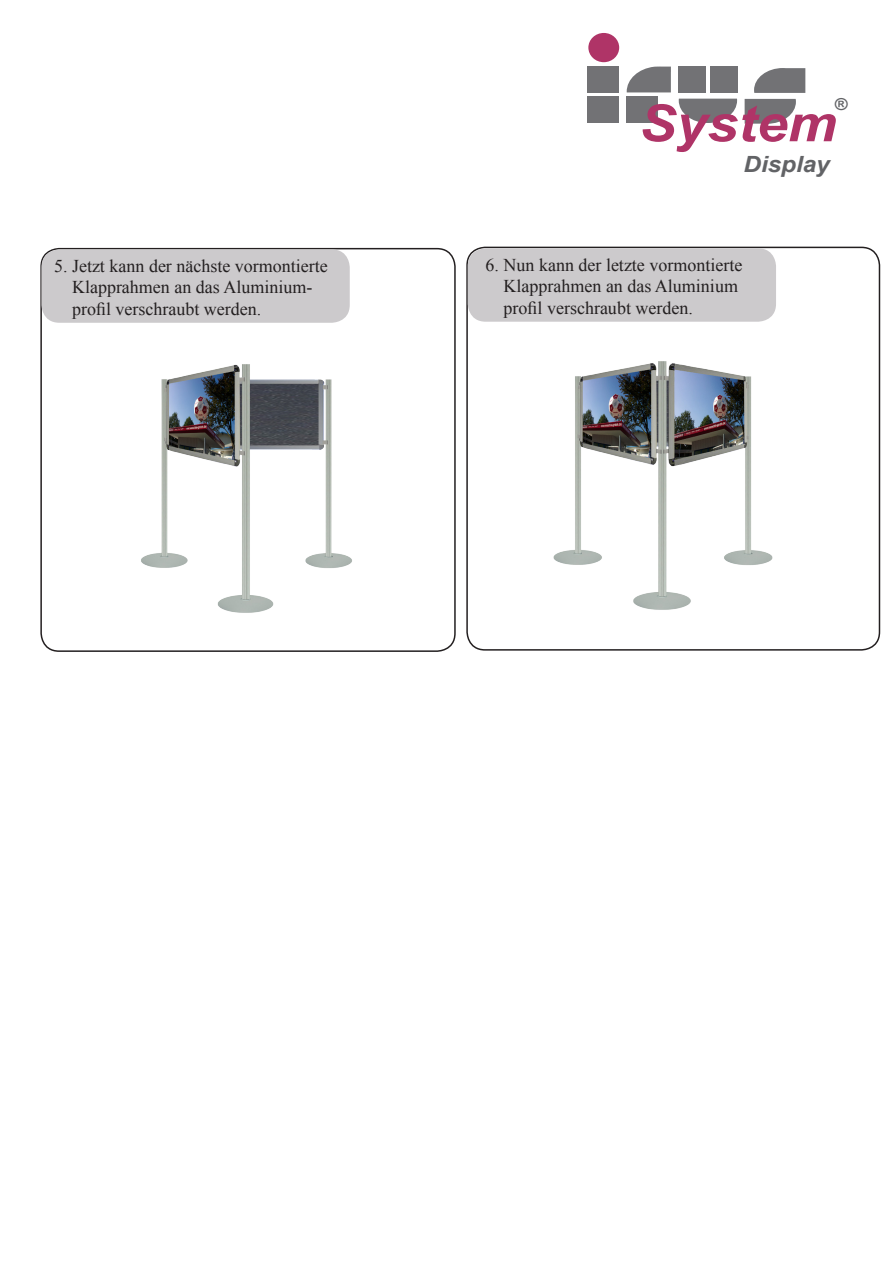
<style>
.page{position:relative;width:893px;height:1263px;background:#fff}
.page>*{position:absolute;margin:0;border:0;box-sizing:border-box;transform-origin:0 0}
.t1{font:italic 700 51.3px "Arial";color:#af3467;scale:1.09 1}
.t2{font:italic 700 22.35px "Arial";color:#626366;scale:1.09 1}
.t3{font:18px "Times New Roman";color:#231f20}
.t4{font:italic 700 16.5px "Arial";color:#626366;scale:1.05 1}
</style>
<div class="page">
<div style="left:40px;top:248px;width:416px;height:404px;border:2px solid #231f20;border-radius:18px"></div>
<div style="left:466px;top:247px;width:414px;height:404px;border:2px solid #231f20;border-radius:18px"></div>
<div style="left:41px;top:249px;width:309px;height:74px;background:#cccacc;border-radius:18px"></div>
<div style="left:468px;top:248px;width:308px;height:74px;background:#cccacc;border-radius:18px"></div>
<img style="left:141px;top:364px;width:211px;height:249px">
<img style="left:553px;top:361px;width:220px;height:249px">
<div style="left:588px;top:33px;width:31px;height:29px;background:#af3467;border-radius:50%"></div>
<div style="left:588px;top:66px;width:31px;height:26px;background:#727275"></div>
<div style="left:588px;top:96px;width:31px;height:27px;background:#727275"></div>
<svg style="left:627px;top:67px;width:44px;height:25px"></svg>
<div style="left:626px;top:96px;width:31px;height:27px;background:#727275"></div>
<div style="left:678px;top:67px;width:28px;height:26px;background:#727275"></div>
<div style="left:710px;top:67px;width:28px;height:26px;background:#727275"></div>
<svg style="left:679px;top:99px;width:58px;height:24px"></svg>
<svg style="left:745px;top:99px;width:51px;height:25px"></svg>
<svg style="left:754px;top:68px;width:51px;height:25px"></svg>
<p class="t3" style="left:54px;top:254px;width:275px">5. Jetzt kann der nächste vormontierte</p>
<p class="t3" style="left:72px;top:275px;width:242px">Klapprahmen an das Aluminium-</p>
<p class="t3" style="left:72px;top:297px;width:191px">profil verschraubt werden.</p>
<p class="t1" style="left:639px;top:90px;width:183px">System</p>
<p class="t4" style="left:834px;top:94px;width:14px">®</p>
<p class="t2" style="left:743px;top:150px;width:81px">Display</p>
<p class="t3" style="left:485px;top:253px;width:258px">6. Nun kann der letzte vormontierte</p>
<p class="t3" style="left:503px;top:274px;width:236px">Klapprahmen an das Aluminium</p>
<p class="t3" style="left:503px;top:296px;width:191px">profil verschraubt werden.</p>
</div>
